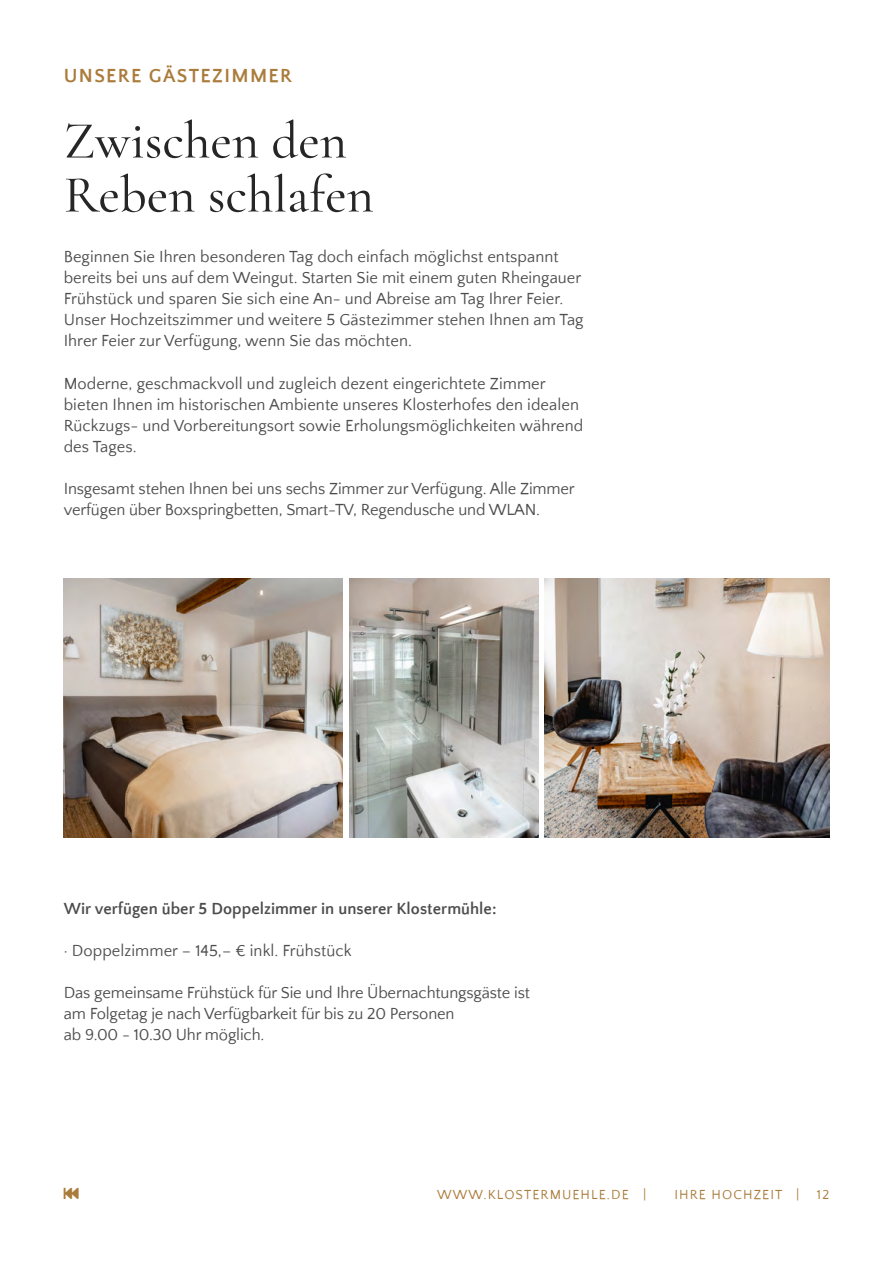
<style>
.page{position:relative;width:893px;height:1263px;background:#fff}
.page>*{position:absolute;margin:0;border:0;box-sizing:border-box;transform-origin:0 0}
.t1{font:500 52.5px/54px "Cormorant Garamond";color:#262626}
.t2{font:700 19.5px "Quattrocento Sans";letter-spacing:.07em;color:#aa7c3b}
.t3{font:16.5px/21px "Quattrocento Sans";letter-spacing:.005em;color:#4d4d4d}
.t4{font:700 16.5px "Quattrocento Sans";letter-spacing:.005em;color:#4d4d4d}
.t5{font:13.5px "Quattrocento Sans";letter-spacing:.08em;color:#aa7c3b}
</style>
<div class="page">
<img style="left:349px;top:578px;width:189px;height:260px">
<img style="left:545px;top:578px;width:285px;height:260px">
<img style="left:64px;top:578px;width:278px;height:260px">
<p class="t2" style="left:64px;top:66px;width:230px">UNSERE GÄSTEZIMMER</p>
<h1 class="t1" style="left:64px;top:114px;width:312px">Zwischen den<br>Reben schlafen</h1>
<p class="t3" style="left:64px;top:247px;width:521px">Beginnen Sie Ihren besonderen Tag doch einfach möglichst entspannt bereits bei uns auf dem Weingut. Starten Sie mit einem guten Rheingauer Frühstück und sparen Sie sich eine An- und Abreise am Tag Ihrer Feier.<br>Unser Hochzeitszimmer und weitere 5 Gästezimmer stehen Ihnen am Tag Ihrer Feier zur Verfügung, wenn Sie das möchten.</p>
<p class="t3" style="left:64px;top:373px;width:521px">Moderne, geschmackvoll und zugleich dezent eingerichtete Zimmer bieten Ihnen im historischen Ambiente unseres Klosterhofes den idealen Rückzugs- und Vorbereitungsort sowie Erholungsmöglichkeiten während des Tages.</p>
<p class="t3" style="left:64px;top:478px;width:513px">Insgesamt stehen Ihnen bei uns sechs Zimmer zur Verfügung. Alle Zimmer verfügen über Boxspringbetten, Smart-TV, Regendusche und WLAN.</p>
<p class="t4" style="left:64px;top:900px;width:434px">Wir verfügen über 5 Doppelzimmer in unserer Klostermühle:</p>
<p class="t3" style="left:64px;top:941px;width:289px">· Doppelzimmer – 145,– € inkl. Frühstück</p>
<p class="t3" style="left:64px;top:983px;width:468px">Das gemeinsame Frühstück für Sie und Ihre Übernachtungsgäste ist am Folgetag je nach Verfügbarkeit für bis zu 20 Personen<br>ab 9.00 - 10.30 Uhr möglich.</p>
<p class="t5" style="left:437px;top:1188px;width:211px">WWW.KLOSTERMUEHLE.DE |</p>
<p class="t5" style="left:817px;top:1188px;width:14px">12</p>
<p class="t5" style="left:674px;top:1188px;width:126px">IHRE HOCHZEIT |</p>
</div>
